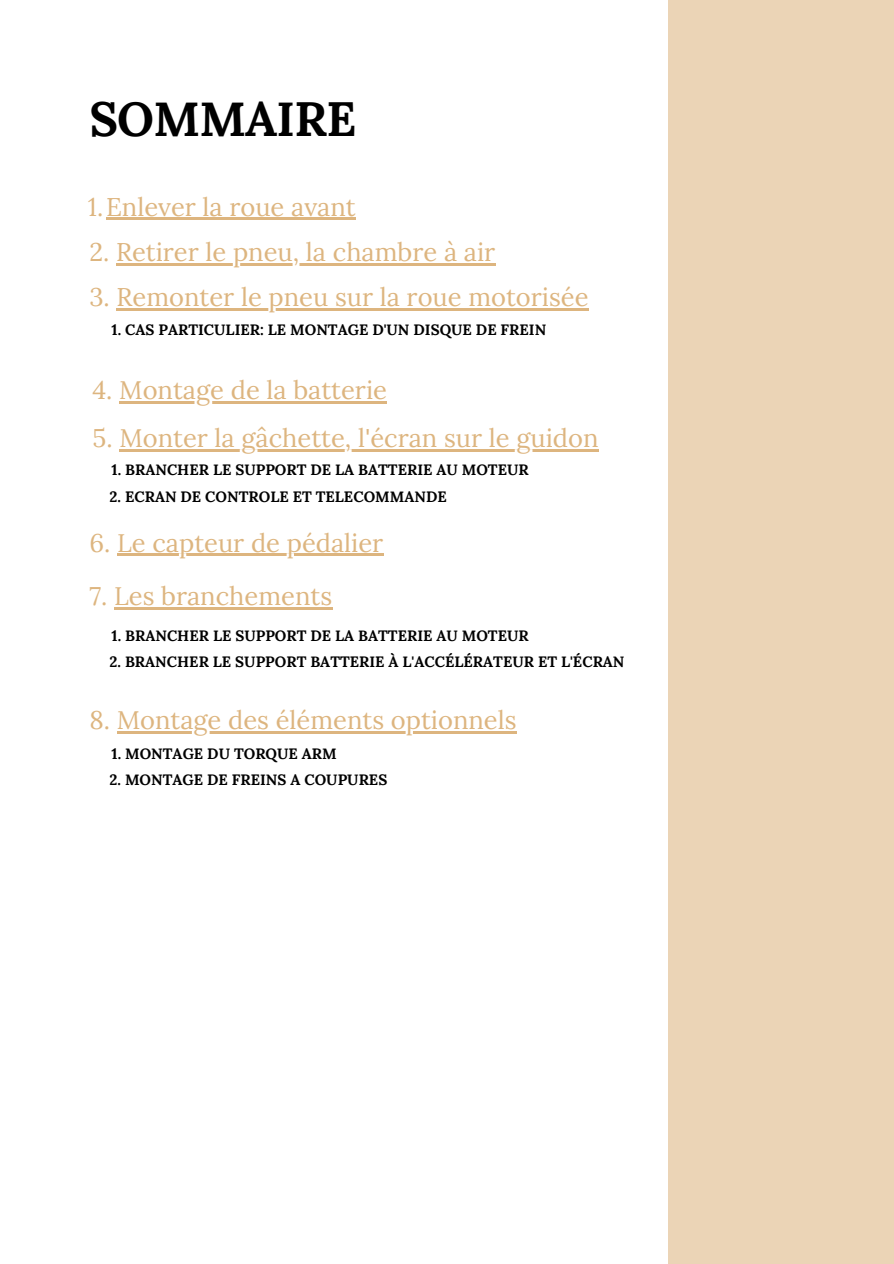
<style>
.page{position:relative;width:894px;height:1264px;background:#fff}
.page>*{position:absolute;margin:0;border:0;box-sizing:border-box;transform-origin:0 0}
.t1{font:700 48px "Lora";letter-spacing:-.015em;color:#000}
.t2{font:25.5px "Lora";color:#ddb57f}
.t3{font:700 15px "Lora";color:#000}
</style>
<div class="page">
<hr style="left:106px;top:218px;width:249px;height:2px;background:#ddb57f">
<hr style="left:116px;top:263px;width:379px;height:3px;background:#ddb57f">
<hr style="left:116px;top:308px;width:472px;height:3px;background:#ddb57f">
<hr style="left:119px;top:401px;width:268px;height:2px;background:#ddb57f">
<hr style="left:119px;top:450px;width:479px;height:2px;background:#ddb57f">
<hr style="left:117px;top:554px;width:266px;height:2px;background:#ddb57f">
<hr style="left:114px;top:607px;width:218px;height:2px;background:#ddb57f">
<div style="left:668px;top:0;width:225px;height:1263px;background:#ebd4b6"></div>
<hr style="left:117px;top:731px;width:399px;height:2px;background:#ddb57f">
<p class="t1" style="left:89px;top:87px;width:269px">SOMMAIRE</p>
<h1 class="t2" style="left:88px;top:190px;width:269px">1.Enlever la roue avant</h1>
<p class="t2" style="left:89px;top:235px;width:407px">2. Retirer le pneu, la chambre à air</p>
<h2 class="t2" style="left:89px;top:280px;width:500px">3. Remonter le pneu sur la roue motorisée</h2>
<p class="t3" style="left:112px;top:320px;width:436px">1. CAS PARTICULIER: LE MONTAGE D'UN DISQUE DE FREIN</p>
<h2 class="t2" style="left:92px;top:373px;width:296px">4. Montage de la batterie</h2>
<p class="t2" style="left:92px;top:422px;width:507px">5. Monter la gâchette, l'écran sur le guidon</p>
<h2 class="t3" style="left:112px;top:460px;width:418px">1. BRANCHER LE SUPPORT DE LA BATTERIE AU MOTEUR</h2>
<h2 class="t3" style="left:110px;top:487px;width:338px">2. ECRAN DE CONTROLE ET TELECOMMANDE</h2>
<p class="t2" style="left:89px;top:526px;width:295px">6. Le capteur de pédalier</p>
<h2 class="t2" style="left:89px;top:579px;width:244px">7. Les branchements</h2>
<p class="t3" style="left:112px;top:625px;width:418px">1. BRANCHER LE SUPPORT DE LA BATTERIE AU MOTEUR</p>
<p class="t3" style="left:110px;top:651px;width:516px">2. BRANCHER LE SUPPORT BATTERIE À L'ACCÉLÉRATEUR ET L'ÉCRAN</p>
<h2 class="t2" style="left:89px;top:703px;width:428px">8. Montage des éléments optionnels</h2>
<p class="t3" style="left:112px;top:744px;width:226px">1. MONTAGE DU TORQUE ARM</p>
<p class="t3" style="left:110px;top:769px;width:279px">2. MONTAGE DE FREINS A COUPURES</p>
</div>
